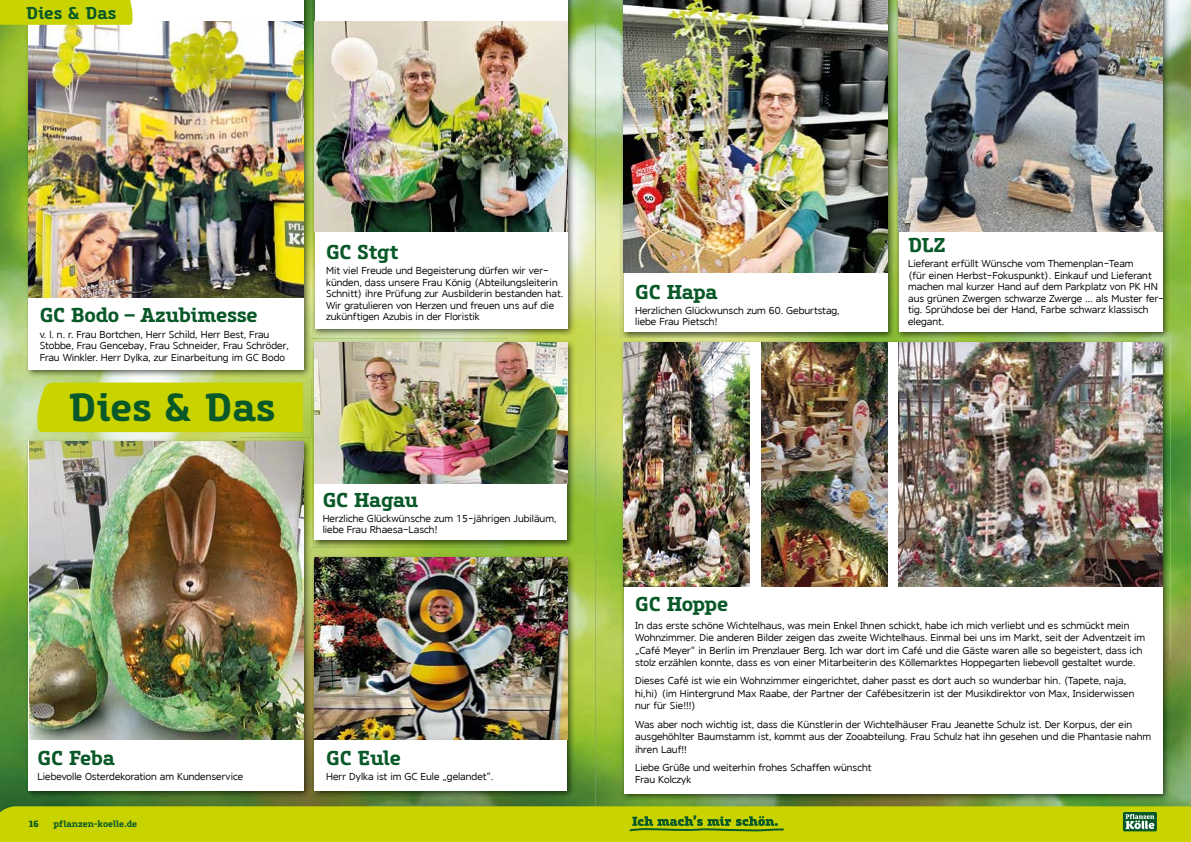
<style>
.page{position:relative;width:1191px;height:842px;background:#fff}
.page>*{position:absolute;margin:0;border:0;box-sizing:border-box;transform-origin:0 0}
.t1{font:700 39px "Core Slab M65";color:#085828}
.t2{font:700 20px "Core Slab M65";letter-spacing:-.01em;color:#085828}
.t3{font:700 17px "Core Slab M65";color:#085828}
.t4{font:10px/11.5px "Core Sans";color:#000}
.t5{font:700 9px "Core Slab M65";letter-spacing:-.005em;color:#085828}
.t6{font:800 9px "Core Slab M75";color:#085828}
</style>
<div class="page">
<img style="left:0;top:0;width:595px;height:806px">
<img style="left:25px;top:0;width:286px;height:377px">
<div style="left:28px;top:0;width:275px;height:369px;background:#fff"></div>
<img style="left:312px;top:0;width:263px;height:336px">
<img style="left:311px;top:0;width:1px;height:336px">
<div style="left:315px;top:0;width:252px;height:328px;background:#fff"></div>
<img style="left:25px;top:437px;width:286px;height:361px">
<div style="left:28px;top:441px;width:275px;height:349px;background:#fff"></div>
<img style="left:311px;top:339px;width:264px;height:209px">
<img style="left:311px;top:339px;width:1px;height:38px">
<img style="left:311px;top:437px;width:1px;height:111px">
<div style="left:315px;top:342px;width:252px;height:198px;background:#fff"></div>
<img style="left:312px;top:553px;width:263px;height:245px">
<img style="left:311px;top:553px;width:1px;height:245px">
<div style="left:315px;top:557px;width:252px;height:233px;background:#fff"></div>
<img style="left:28px;top:22px;width:275px;height:276px">
<img style="left:315px;top:22px;width:252px;height:209px">
<img style="left:29px;top:441px;width:274px;height:299px">
<img style="left:315px;top:342px;width:252px;height:141px">
<img style="left:315px;top:557px;width:252px;height:183px">
<div style="left:37px;top:383px;width:266px;height:49px;background:#c8d300"></div>
<div style="left:0;top:0;width:133px;height:25px;background:#c8d300"></div>
<img style="left:595px;top:0;width:596px;height:806px">
<img style="left:620px;top:0;width:206px;height:765px">
<img style="left:826px;top:0;width:344px;height:339px">
<div style="left:624px;top:0;width:263px;height:332px;background:#fff"></div>
<img style="left:1032px;top:340px;width:138px;height:461px">
<img style="left:620px;top:765px;width:413px;height:36px">
<img style="left:620px;top:339px;width:550px;height:1px">
<div style="left:624px;top:342px;width:538px;height:451px;background:#fff"></div>
<div style="left:899px;top:0;width:263px;height:332px;background:#fff"></div>
<img style="left:624px;top:0;width:263px;height:272px">
<img style="left:899px;top:0;width:263px;height:231px">
<img style="left:899px;top:342px;width:263px;height:245px">
<img style="left:623px;top:343px;width:126px;height:244px">
<img style="left:761px;top:343px;width:127px;height:244px">
<svg style="left:0;top:806px;width:1191px;height:36px;background:#c1ce02"></svg>
<h3 class="t3" style="left:26px;top:2px;width:92px">Dies &amp; Das</h3>
<h2 class="t2" style="left:40px;top:302px;width:220px">GC Bodo – Azubimesse</h2>
<p class="t4" style="left:40px;top:328px;width:251px">v. l. n. r. Frau Bortchen, Herr Schild, Herr Best, Frau<br>Stobbe, Frau Gencebay, Frau Schneider, Frau Schröder,<br>Frau Winkler. Herr Dylka, zur Einarbeitung im GC Bodo</p>
<h1 class="t1" style="left:69px;top:382px;width:208px">Dies &amp; Das</h1>
<h2 class="t2" style="left:326px;top:239px;width:74px">GC Stgt</h2>
<p class="t4" style="left:326px;top:265px;width:238px">Mit viel Freude und Begeisterung dürfen wir ver&shy;künden, dass unsere Frau König (Abteilungsleiterin Schnitt) ihre Prüfung zur Ausbilderin bestanden hat.<br>Wir gratulieren von Herzen und freuen uns auf die zukünftigen Azubis in der Floristik</p>
<h2 class="t2" style="left:323px;top:487px;width:97px">GC Hagau</h2>
<p class="t4" style="left:323px;top:512px;width:235px">Herzliche Glückwünsche zum 15-jährigen Jubiläum, liebe Frau Rhaesa-Lasch!</p>
<h2 class="t2" style="left:38px;top:745px;width:79px">GC Feba</h2>
<p class="t4" style="left:38px;top:770px;width:207px">Liebevolle Osterdekoration am Kundenservice</p>
<p class="t6" style="left:28px;top:818px;width:12px">16</p>
<p class="t5" style="left:54px;top:818px;width:85px">pflanzen-koelle.de</p>
<h2 class="t2" style="left:326px;top:745px;width:76px">GC Eule</h2>
<p class="t4" style="left:326px;top:770px;width:168px">Herr Dylka ist im GC Eule „gelandet“.</p>
<h2 class="t2" style="left:635px;top:279px;width:84px">GC Hapa</h2>
<p class="t4" style="left:635px;top:304px;width:206px">Herzlichen Glückwunsch zum 60. Geburtstag, liebe Frau Pietsch!</p>
<h2 class="t2" style="left:908px;top:232px;width:39px">DLZ</h2>
<p class="t4" style="left:908px;top:258px;width:257px">Lieferant erfüllt Wünsche vom Themenplan-Team<br>(für einen Herbst-Fokuspunkt). Einkauf und Lieferant machen mal kurzer Hand auf dem Parkplatz von PK HN aus grünen Zwergen schwarze Zwerge ... als Muster fer&shy;tig. Sprühdose bei der Hand, Farbe schwarz klassisch elegant.</p>
<h2 class="t2" style="left:635px;top:591px;width:95px">GC Hoppe</h2>
<p class="t4" style="left:635px;top:619px;width:511px;line-height:12.5px">In das erste schöne Wichtelhaus, was mein Enkel Ihnen schickt, habe ich mich verliebt und es schmückt mein Wohnzimmer. Die anderen Bilder zeigen das zweite Wichtelhaus. Einmal bei uns im Markt, seit der Adventzeit im „Café Meyer“ in Berlin im Prenzlauer Berg. Ich war dort im Café und die Gäste waren alle so begeistert, dass ich stolz erzählen konnte, dass es von einer Mitarbeiterin des Köllemarktes Hoppegarten liebevoll gestaltet wurde.</p>
<p class="t4" style="left:635px;top:675px;width:501px;line-height:12.5px">Dieses Café ist wie ein Wohnzimmer eingerichtet, daher passt es dort auch so wunderbar hin. (Tapete, naja, hi,hi) (im Hintergrund Max Raabe, der Partner der Cafébesitzerin ist der Musikdirektor von Max, Insiderwissen nur für Sie!!!)</p>
<p class="t4" style="left:635px;top:718px;width:517px;line-height:12.5px">Was aber noch wichtig ist, dass die Künstlerin der Wichtelhäuser Frau Jeanette Schulz ist. Der Korpus, der ein ausgehöhlter Baumstamm ist, kommt aus der Zooabteilung. Frau Schulz hat ihn gesehen und die Phantasie nahm ihren Lauf!!</p>
<p class="t4" style="left:635px;top:761px;width:238px;line-height:12.5px">Liebe Grüße und weiterhin frohes Schaffen wünscht<br>Frau Kolczyk</p>
</div>
